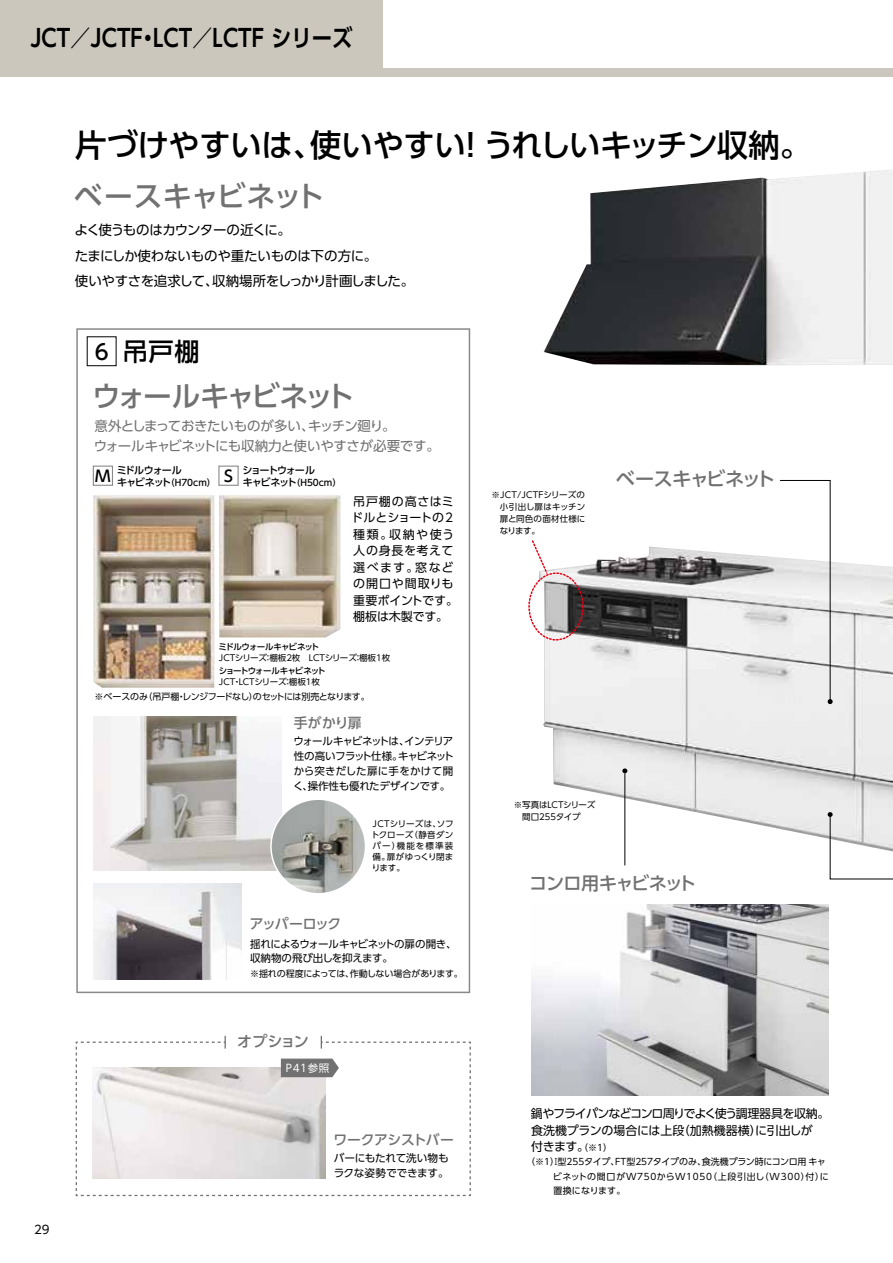
<style>
.page{position:relative;width:893px;height:1263px;background:#fff}
.page>*{position:absolute;margin:0;border:0;box-sizing:border-box;transform-origin:0 0}
.t1{font:500 31.5px "UD Shin Go Pr 6 N";letter-spacing:-.015em;color:#000}
.t2{font:500 28.65px "UD Shin Go Pr 6 N";letter-spacing:-.105em;color:#727171}
.t3{font:500 28.65px "UD Shin Go Pr 6 N";letter-spacing:-.015em;color:#727171}
.t4{font:500 25.2px "UD Shin Go Pr 6 N";color:#000}
.t5{font:700 23.85px "UD Shin Go Pr 6 N De";color:#000;scale:.85 1}
.t6{font:500 19.2px "UD Shin Go Pr 6 N";letter-spacing:-.065em;color:#727171}
.t7{font:500 18px "UD Shin Go Pr 6 N";letter-spacing:-.06em;color:#727171}
.t8{font:500 15px "UD Shin Go Pr 6 N";letter-spacing:-.06em;color:#727171}
.t9{font:500 13.8px "UD Shin Go Pr 6 N";letter-spacing:-.03em;color:#727171}
.t10{font:500 13.8px "UD Shin Go Pr 6 N";letter-spacing:-.095em;color:#727171}
.t11{font:13.5px/25.2px "UD Shin Go Pr 6 N";letter-spacing:-.025em;color:#000}
.t12{font:13.5px/19.5px "UD Shin Go Pr 6 N";letter-spacing:-.03em;color:#727171}
.t13{font:12px/16.5px "UD Shin Go Pr 6 N";letter-spacing:.04em;color:#000}
.t14{font:12px/16.5px "UD Shin Go Pr 6 N";letter-spacing:-.045em;color:#000}
.t15{font:11.7px "UD Shin Go Pr 6 N";color:#000}
.t16{font:10.65px/15px "UD Shin Go Pr 6 N";letter-spacing:-.02em;color:#000}
.t17{font:10.5px/15px "UD Shin Go Pr 6 N";letter-spacing:-.025em;color:#000;text-align:justify}
.t18{font:10.5px "UD Shin Go Pr 6 N";letter-spacing:.05em;color:#fff}
.t19{font:500 10.05px "UD Shin Go Pr 6 N";letter-spacing:-.13em;color:#000}
.t20{font:500 10.05px "UD Shin Go Pr 6 N";letter-spacing:-.08em;color:#000}
.t21{font:9px/14.2px "UD Shin Go Pr 6 N";letter-spacing:-.01em;color:#000}
.t22{font:9px "UD Shin Go Pr 6 N";letter-spacing:-.045em;color:#000}
.t23{font:500 9px "UD Shin Go Pr 6 N";color:#000}
.t24{font:8.55px/12px "UD Shin Go Pr 6 N";color:#000;text-align:justify}
.t25{font:500 8.55px "UD Shin Go Pr 6 N";letter-spacing:-.125em;color:#000}
.t26{font:500 8.55px "UD Shin Go Pr 6 N";letter-spacing:-.105em;color:#000}
.s1{font-size:21.15px}
.s2{font-size:10.05px}
.s3{font-size:9px}
.s4{font-weight:300}
</style>
<div class="page">
<img style="left:539px;top:169px;width:354px;height:682px">
<svg style="left:780px;top:480px;width:53px;height:224px"></svg>
<hr style="left:625px;top:773px;width:1px;height:92px;background:#000">
<svg style="left:622px;top:768px;width:5px;height:5px"></svg>
<svg style="left:828px;top:812px;width:65px;height:68px"></svg>
<svg style="left:75px;top:1036px;width:396px;height:161px"></svg>
<div style="left:528px;top:572px;width:56px;height:68px;border:1px dashed #e60012;border-radius:50%"></div>
<svg style="left:532px;top:539px;width:17px;height:36px"></svg>
<svg style="left:76px;top:328px;width:394px;height:665px"></svg>
<img style="left:271px;top:799px;width:94px;height:95px;border-radius:47px">
<div style="left:270px;top:798px;width:96px;height:96px;border:2px solid #fff;border-radius:50%"></div>
<img style="left:531px;top:904px;width:298px;height:191px">
<div style="left:0;top:68px;width:893px;height:9px;background:#cbc7bc"></div>
<div style="left:0;top:0;width:383px;height:77px;background:#cbc7bc"></div>
<hr style="left:892px;top:0;width:1px;height:77px;background:#cbc7bc">
<h3 class="t5" style="left:30px;top:18px;width:380px">JCT／JCTF・LCT／LCTF シリーズ</h3>
<h1 class="t1" style="left:75px;top:120px;width:738px">片づけやすいは、使いやすい！うれしいキッチン収納。</h1>
<h2 class="t3" style="left:74px;top:173px;width:252px">ベースキャビネット</h2>
<h3 class="t11" style="left:74px;top:217px;width:341px">よく使うものはカウンターの近くに。<br>たまにしか使わないものや重たいものは下の方に。<br>使いやすさを追求して、収納場所をしっかり計画しました。</h3>
<h3 class="t4" style="left:95px;top:331px;width:106px"><span class="s1">6</span> 吊戸棚</h3>
<h3 class="t15" style="left:34px;top:1219px;width:17px">29</h3>
<h2 class="t2" style="left:92px;top:373px;width:264px">ウォールキャビネット</h2>
<h3 class="t12" style="left:94px;top:416px;width:347px">意外としまっておきたいものが多い、キッチン廻り。<br>ウォールキャビネットにも収納力と使いやすさが必要です。</h3>
<p class="t20" style="left:117px;top:462px;width:67px">ミドルウォール</p>
<p class="t23" style="left:95px;top:475px;width:122px"><sup>M</sup> <span class="s2">キャビネット</span>（H70cm）</p>
<p class="t19" style="left:242px;top:462px;width:74px">ショートウォール</p>
<p class="t23" style="left:224px;top:475px;width:119px"><sup>S</sup> <span class="s2">キャビネット</span>（H50cm）</p>
<h3 class="t13" style="left:351px;top:493px;width:109px">吊戸棚の高さはミドルとショートの2種類。収納や使う人の身長を考えて選べます。窓などの開口や間取りも重要ポイントです。棚板は木製です。</h3>
<p class="t26" style="left:219px;top:640px;width:102px">ミドルウォールキャビネット</p>
<p class="t24" style="left:219px;top:651px;width:173px">JCTシリーズ：棚板2枚　LCTシリーズ：棚板1枚</p>
<p class="t25" style="left:219px;top:664px;width:108px">ショートウォールキャビネット</p>
<p class="t24" style="left:219px;top:675px;width:103px">JCT・LCTシリーズ：棚板1枚</p>
<p class="t22" style="left:95px;top:690px;width:277px">※ベースのみ（吊戸棚・レンジフードなし）のセットには別売となります。</p>
<h3 class="t9" style="left:294px;top:712px;width:69px">手がかり扉</h3>
<p class="t17" style="left:293px;top:733px;width:162px">ウォールキャビネットは、インテリア性の高いフラット仕様。キャビネットから突きだした扉に手をかけて開く、操作性も優れたデザインです。</p>
<p class="t24" style="left:371px;top:818px;width:84px;line-height:11.1px">JCTシリーズは、ソフトクローズ（静音ダンパー）機能を標準装備。扉がゆっくり閉まります。</p>
<h3 class="t10" style="left:250px;top:913px;width:93px">アッパーロック</h3>
<p class="t17" style="left:250px;top:937px;width:208px;line-height:14.2px">揺れによるウォールキャビネットの扉の開き、収納物の飛び出しを抑えます。</p>
<p class="t21" style="left:250px;top:966px;width:214px">※揺れの程度によっては、作動しない場合があります。</p>
<h3 class="t8" style="left:237px;top:1029px;width:73px">オプション</h3>
<p class="t18" style="left:286px;top:1059px;width:45px">P41参照</p>
<h3 class="t9" style="left:333px;top:1128px;width:122px">ワークアシストバー</h3>
<p class="t16" style="left:334px;top:1150px;width:117px">バーにもたれて洗い物もラクな姿勢でできます。</p>
<p class="t24" style="left:500px;top:489px;width:87px;text-indent:-8px">※JCT/JCTFシリーズの小引出し扉はキッチン扉と同色の面材仕様になります。</p>
<h3 class="t6" style="left:616px;top:463px;width:161px">ベースキャビネット</h3>
<p class="t24" style="left:514px;top:798px;width:83px">※写真はLCTシリーズ　間口255タイプ</p>
<h3 class="t7" style="left:529px;top:868px;width:168px">コンロ用キャビネット</h3>
<h3 class="t14" style="left:531px;top:1105px;width:300px">鍋やフライパンなどコンロ周りでよく使う調理器具を収納。食洗機プランの場合には上段（加熱機器横）に引出しが<br>付きます。<span class="s3">（※1）</span></h3>
<p class="t21" style="left:553px;top:1154px;width:277px;text-indent:-27px">（※1）<span class="s4">Ⅰ</span>型255タイプ、FT型257タイプのみ、食洗機プラン時にコンロ用キャビネットの間口がW750からW1050（上段引出し（W300）付）に置換になります。</p>
</div>
